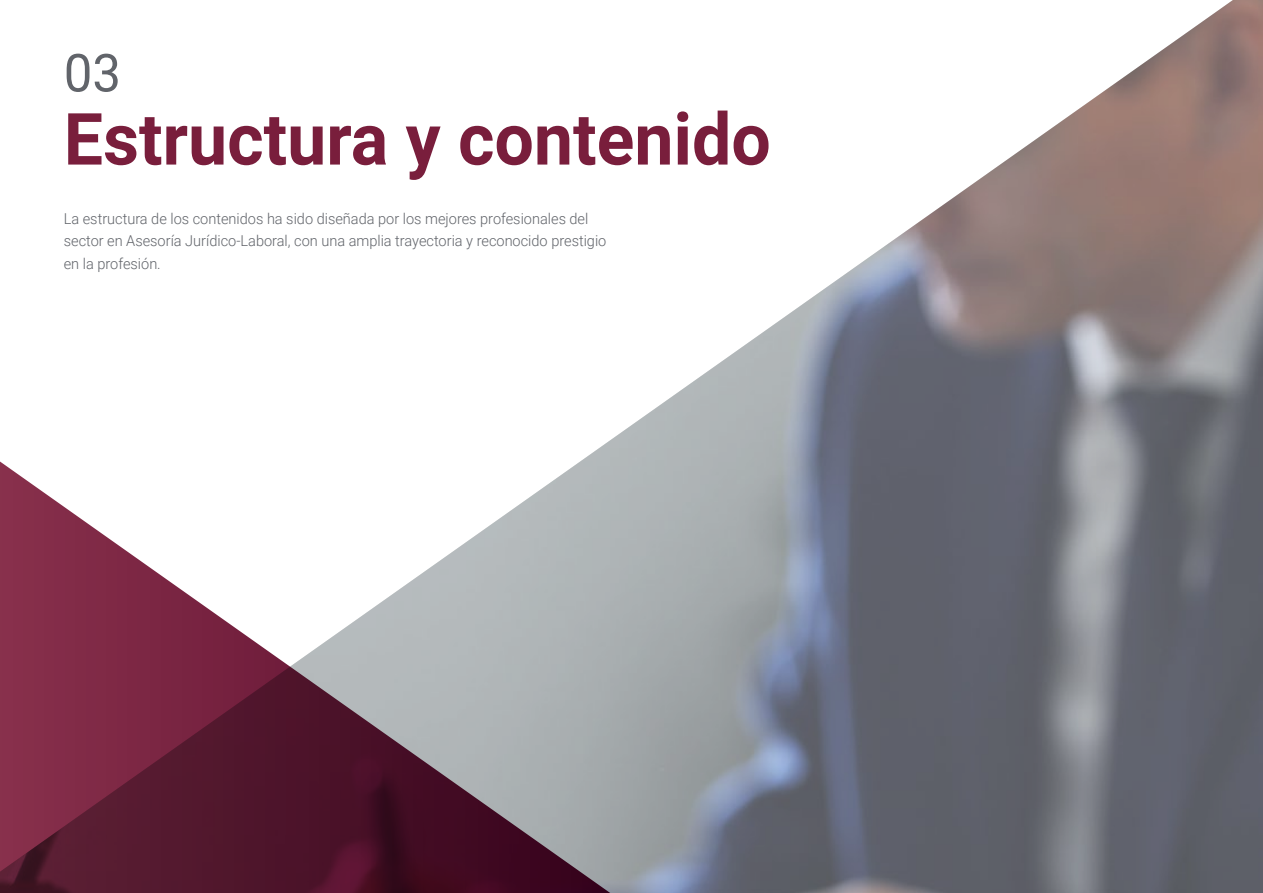
<style>
.page{position:relative;width:1263px;height:893px;background:#fff}
.page>*{position:absolute;margin:0;border:0;box-sizing:border-box;transform-origin:0 0}
.t1{font:700 72px "Roboto";color:#791e3c}
.t2{font:52.5px "Roboto";color:#61646a}
.t3{font:300 15px/22.5px "Roboto";color:#61646a}
</style>
<div class="page">
<img style="left:602px;top:0;width:661px;height:893px">
<svg style="left:0;top:446px;width:640px;height:447px"></svg>
<h2 class="t2" style="left:64px;top:36px;width:59px">03</h2>
<h1 class="t1" style="left:64px;top:89px;width:708px">Estructura y contenido</h1>
<p class="t3" style="left:64px;top:207px;width:544px">La estructura de los contenidos ha sido diseñada por los mejores profesionales del sector en Asesoría Jurídico-Laboral, con una amplia trayectoria y reconocido prestigio en la profesión.</p>
</div>
